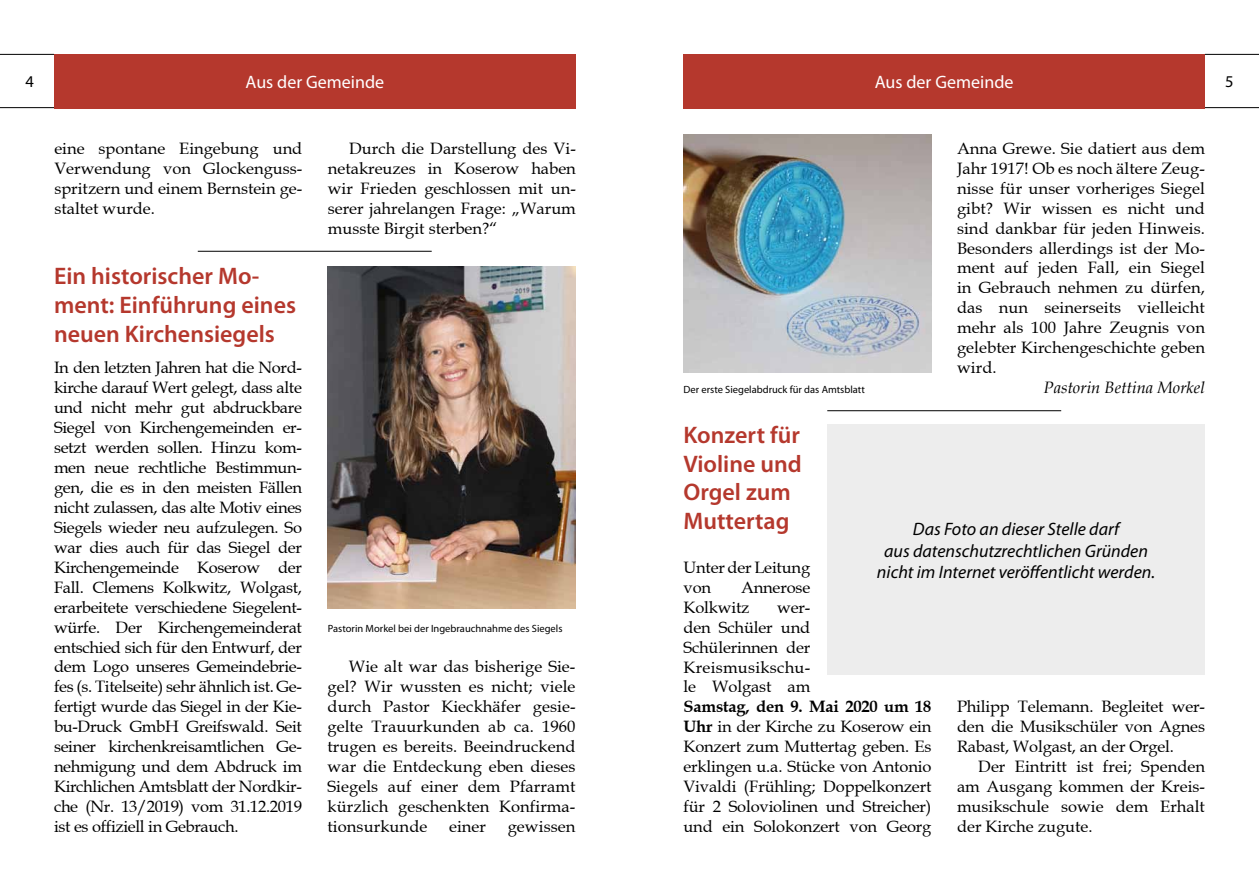
<style>
.page{position:relative;width:1259px;height:893px;background:#fff}
.page>*{position:absolute;margin:0;border:0;box-sizing:border-box;transform-origin:0 0}
.t1{font:600 24px/28.8px "Myriad Pro";color:#b5382d}
.t2{font:italic 18px/21.6px "Myriad Pro";color:#000;text-align:center}
.t3{font:18px "Myriad Pro";color:#fff}
.t4{font:16.5px/20px "Book Antiqua";color:#000;text-align:justify}
.t5{font:italic 16.5px "Book Antiqua";color:#000}
.t6{font:16.5px "Myriad Pro";color:#000}
.t7{font:10.5px "Myriad Pro";color:#000}
.s1{font-weight:700}
</style>
<div class="page">
<div style="left:683px;top:54px;width:522px;height:54px;background:#b5382d"></div>
<hr style="left:0;top:54px;width:54px;height:1px;background:#000">
<hr style="left:0;top:107px;width:54px;height:1px;background:#000">
<hr style="left:1205px;top:54px;width:54px;height:1px;background:#000">
<hr style="left:1205px;top:107px;width:54px;height:1px;background:#000">
<img style="left:683px;top:134px;width:248px;height:239px">
<div style="left:54px;top:54px;width:521px;height:54px;background:#b5382d"></div>
<img style="left:328px;top:266px;width:248px;height:343px">
<hr style="left:198px;top:251px;width:234px;height:1px;background:#000">
<hr style="left:827px;top:410px;width:234px;height:1px;background:#000">
<div style="left:827px;top:425px;width:378px;height:250px;background:#ededed"></div>
<p class="t3" style="left:245px;top:71px;width:140px">Aus der Gemeinde</p>
<p class="t3" style="left:875px;top:71px;width:140px">Aus der Gemeinde</p>
<p class="t6" style="left:26px;top:71px;width:10px">4</p>
<p class="t6" style="left:1225px;top:71px;width:10px">5</p>
<p class="t4" style="left:54px;top:138px;width:249px">eine spontane Eingebung und Verwendung von Glockenguss&shy;spritzern und einem Bernstein ge&shy;staltet wurde.</p>
<p class="t4" style="left:328px;top:138px;width:249px;text-indent:21px">Durch die Darstellung des Vi&shy;netakreuzes in Koserow haben wir Frieden geschlossen mit un&shy;serer jahrelangen Frage: „Warum musste Birgit sterben?“</p>
<p class="t4" style="left:957px;top:138px;width:249px">Anna Grewe. Sie datiert aus dem Jahr 1917! Ob es noch ältere Zeug&shy;nisse für unser vorheriges Siegel gibt? Wir wissen es nicht und sind dankbar für jeden Hinweis.<br>Besonders allerdings ist der Mo&shy;ment auf jeden Fall, ein Siegel in Gebrauch nehmen zu dürfen, das nun seinerseits vielleicht mehr als 100 Jahre Zeugnis von gelebter Kirchengeschichte geben wird.</p>
<p class="t5" style="left:1043px;top:376px;width:163px">Pastorin Bettina Morkel</p>
<h1 class="t1" style="left:54px;top:261px;width:243px">Ein historischer Mo&shy;ment: Einführung eines neuen Kirchensiegels</h1>
<p class="t4" style="left:54px;top:358px;width:249px">In den letzten Jahren hat die Nord&shy;kirche darauf Wert gelegt, dass alte und nicht mehr gut abdruckbare Siegel von Kirchengemeinden er&shy;setzt werden sollen. Hinzu kom&shy;men neue rechtliche Bestimmun&shy;gen, die es in den meisten Fällen nicht zulassen, das alte Motiv eines Siegels wieder neu aufzulegen. So war dies auch für das Siegel der Kirchengemeinde Koserow der Fall. Clemens Kolkwitz, Wolgast, erarbeitete verschiedene Siegelent&shy;würfe. Der Kirchengemeinderat entschied sich für den Entwurf, der dem Logo unseres Gemeindebrie&shy;fes (s. Titelseite) sehr ähnlich ist. Ge&shy;fertigt wurde das Siegel in der Kie&shy;bu-Druck GmbH Greifswald. Seit seiner kirchenkreisamtlichen Ge&shy;nehmigung und dem Abdruck im Kirchlichen Amtsblatt der Nordkir&shy;che (Nr. 13/2019) vom 31.12.2019 ist es offiziell in Gebrauch.</p>
<p class="t7" style="left:683px;top:383px;width:183px">Der erste Siegelabdruck für das Amtsblatt</p>
<h1 class="t1" style="left:683px;top:420px;width:120px">Konzert für<br>Violine und<br>Orgel zum<br>Muttertag</h1>
<p class="t4" style="left:683px;top:557px;width:128px">Unter der Leitung von</p>
<p class="t2" style="left:877px;top:518px;width:280px">Das Foto an dieser Stelle darf<br>aus datenschutzrechtlichen Gründen nicht im Internet veröffentlicht werden.</p>
<p class="t4" style="left:683px;top:577px;width:128px;text-indent:58px">Annerose<br>Kolkwitz</p>
<p class="t4" style="left:683px;top:597px;width:128px;text-indent:94px">wer&shy;den Schüler und Schülerinnen der Kreismusikschu&shy;le Wolgast am</p>
<p class="t4" style="left:683px;top:697px;width:249px"><span class="s1">Samstag, den 9. Mai 2020 um 18<br>Uhr</span> in der Kirche zu Koserow ein Konzert zum Muttertag geben. Es erklingen u.a. Stücke von Antonio Vivaldi (Frühling; Doppelkonzert für 2 Soloviolinen und Streicher) und ein Solokonzert von Georg</p>
<p class="t4" style="left:957px;top:697px;width:249px">Philipp Telemann. Begleitet wer&shy;den die Musikschüler von Agnes Rabast, Wolgast, an der Orgel.</p>
<p class="t7" style="left:328px;top:622px;width:236px">Pastorin Morkel bei der Ingebrauchnahme des Siegels</p>
<p class="t4" style="left:327px;top:657px;width:249px;text-indent:21px">Wie alt war das bisherige Sie&shy;gel? Wir wussten es nicht; viele durch Pastor Kieckhäfer gesie&shy;gelte Trauurkunden ab ca. 1960 trugen es bereits. Beeindruckend war die Entdeckung eben dieses Siegels auf einer dem Pfarramt kürzlich geschenkten Konfirma&shy;tionsurkunde</p>
<p class="t4" style="left:957px;top:757px;width:249px;text-indent:21px">Der Eintritt ist frei; Spenden am Ausgang kommen der Kreis&shy;musikschule sowie dem Erhalt der Kirche zugute.</p>
<p class="t4" style="left:449px;top:816px;width:39px">einer</p>
<p class="t4" style="left:508px;top:816px;width:69px">gewissen</p>
</div>
